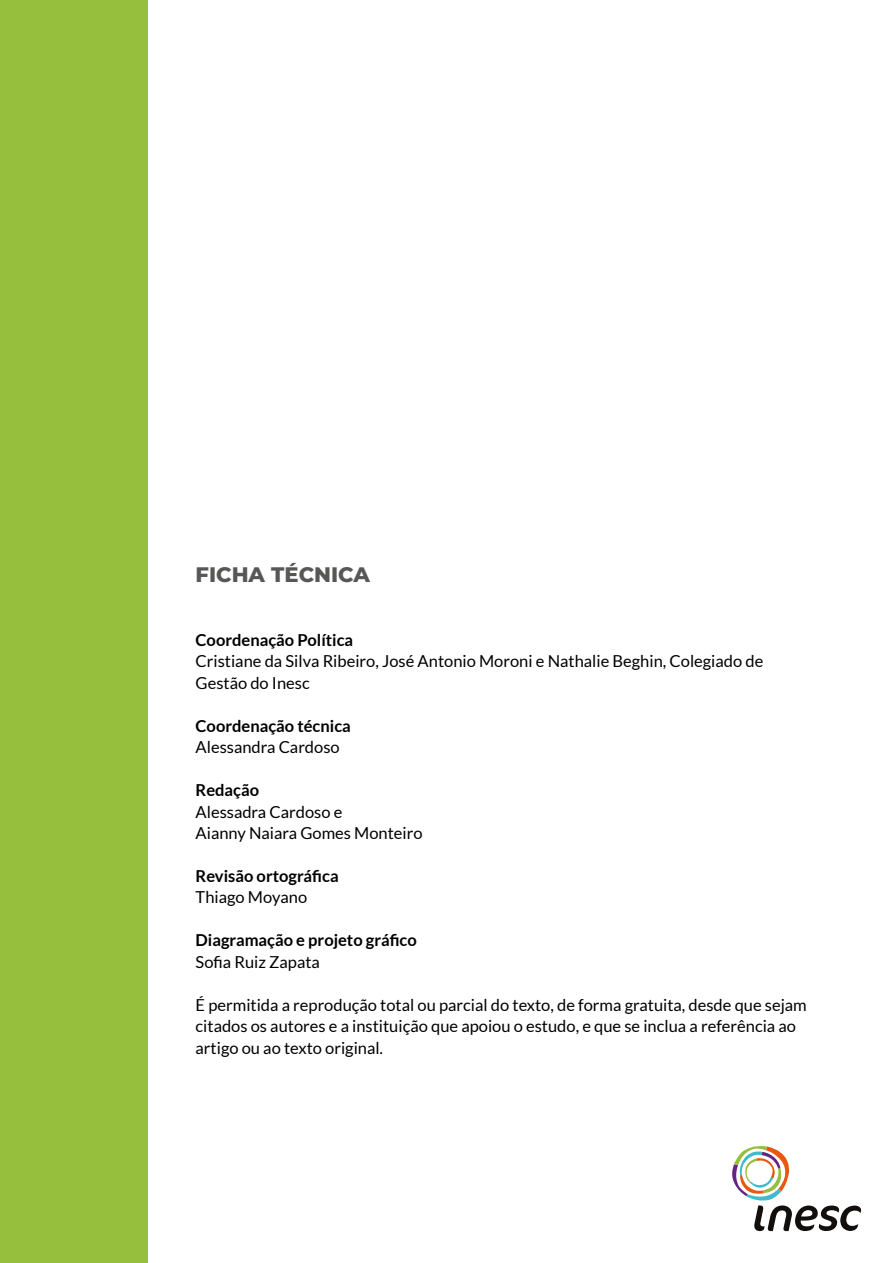
<style>
.page{position:relative;width:893px;height:1263px;background:#fff}
.page>*{position:absolute;margin:0;border:0;box-sizing:border-box;transform-origin:0 0}
.t1{font:800 21px "Montserrat";color:#575756}
.t2{font:16.5px/21.5px "Lato";color:#000}
.t3{font:700 16.5px "Lato";color:#000}
</style>
<div class="page">
<svg style="left:732px;top:1146px;width:129px;height:85px"></svg>
<div style="left:0;top:0;width:147px;height:1263px;background:#96bf3d"></div>
<p class="t1" style="left:196px;top:559px;width:176px">FICHA TÉCNICA</p>
<p class="t3" style="left:196px;top:630px;width:159px">Coordenação Política</p>
<p class="t2" style="left:196px;top:651px;width:569px">Cristiane da Silva Ribeiro, José Antonio Moroni e Nathalie Beghin, Colegiado de<br>Gestão do Inesc</p>
<p class="t3" style="left:196px;top:716px;width:157px">Coordenação técnica</p>
<p class="t2" style="left:196px;top:736px;width:146px">Alessandra Cardoso</p>
<p class="t3" style="left:196px;top:781px;width:65px">Redação</p>
<p class="t2" style="left:196px;top:801px;width:229px">Alessadra Cardoso e<br>Aianny Naiara Gomes Monteiro</p>
<p class="t3" style="left:196px;top:866px;width:145px">Revisão ortográfica</p>
<p class="t2" style="left:196px;top:887px;width:113px">Thiago Moyano</p>
<p class="t3" style="left:196px;top:931px;width:223px">Diagramação e projeto gráfico</p>
<p class="t2" style="left:196px;top:951px;width:126px">Sofia Ruiz Zapata</p>
<p class="t2" style="left:196px;top:994px;width:613px">É permitida a reprodução total ou parcial do texto, de forma gratuita, desde que sejam citados os autores e a instituição que apoiou o estudo, e que se inclua a referência ao artigo ou ao texto original.</p>
</div>
